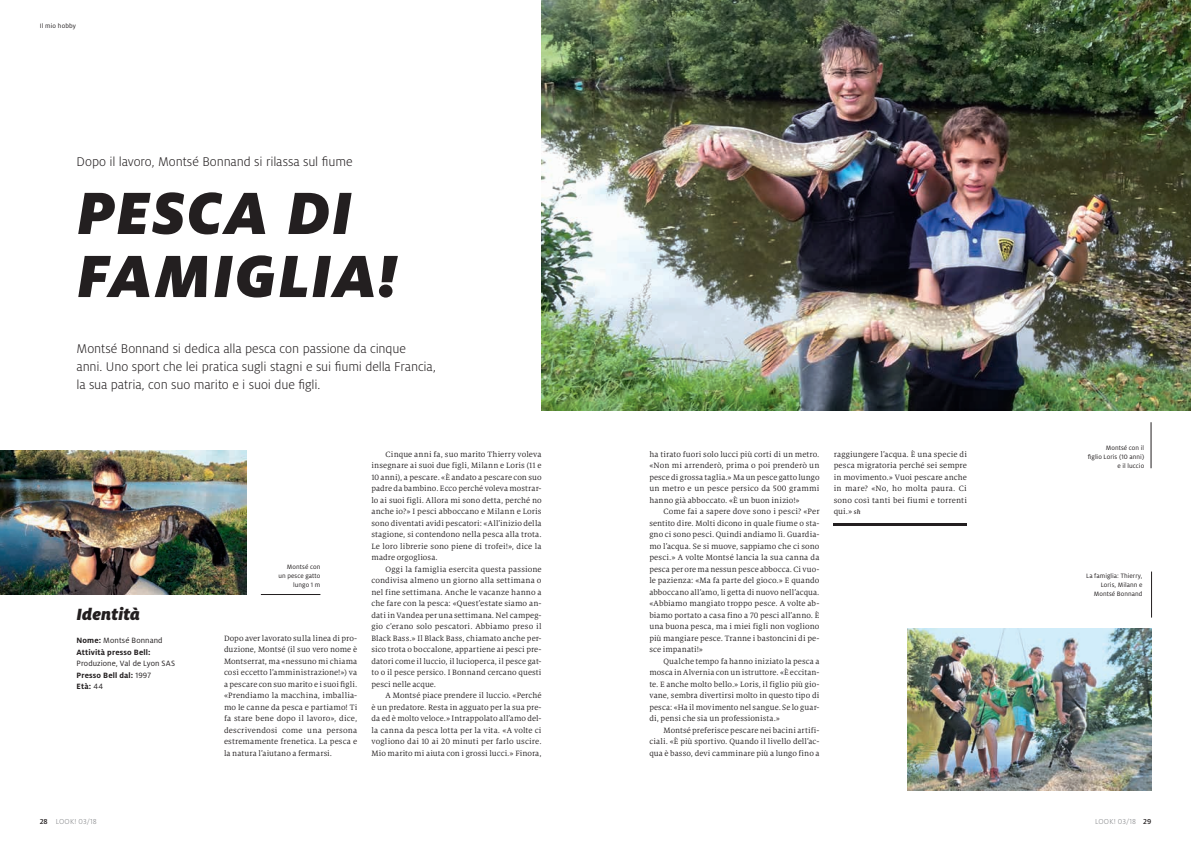
<style>
.page{position:relative;width:1191px;height:842px;background:#fff}
.page>*{position:absolute;margin:0;border:0;box-sizing:border-box;transform-origin:0 0}
.t1{font:italic 900 66px/63px "Milo Pro";letter-spacing:.015em;color:#231f20}
.t2{font:italic 900 18px "Milo Pro";letter-spacing:.005em;color:#231f20}
.t3{font:300 14px/18px "Milo Pro";letter-spacing:-.005em;color:#231f20}
.t4{font:8.5px/11.5px "Milo Serif Pro";letter-spacing:.01em;color:#231f20;text-align:justify}
.t5{font:8.5px/11.5px "Milo Pro";letter-spacing:.01em;color:#231f20}
.t6{font:700 8.5px/11.5px "Milo Pro";letter-spacing:.015em;color:#231f20}
.t7{font:300 8px "Milo Pro";letter-spacing:.01em;color:#808285}
.t8{font:7px/9px "Milo Pro";letter-spacing:.01em;color:#231f20;text-align:right}
.s1{font-weight:400}
.s2{font-weight:700}
.s3{font-weight:500;color:#231f20}
.s4{font-weight:500;font-style:italic;font-size:7px}
</style>
<div class="page">
<img style="left:541px;top:0;width:650px;height:411px">
<img style="left:0;top:451px;width:247px;height:144px">
<hr style="left:261px;top:594px;width:59px;height:1px;background:#231f20">
<img style="left:907px;top:629px;width:244px;height:161px">
<hr style="left:833px;top:524px;width:134px;height:2px;background:#231f20">
<hr style="left:1150px;top:422px;width:1px;height:46px;background:#231f20">
<hr style="left:1151px;top:571px;width:1px;height:46px;background:#231f20">
<p class="t8" style="left:40px;top:22px;width:38px">Il mio hobby</p>
<h3 class="t3" style="left:77px;top:152px;width:277px">Dopo il lavoro, Montsé Bonnand si rilassa sul fiume</h3>
<h1 class="t1" style="left:77px;top:181px;width:321px">PESCA DI<br>FAMIGLIA!</h1>
<h3 class="t3" style="left:77px;top:340px;width:361px">Montsé Bonnand si dedica alla pesca con passione da cinque<br>anni. Uno sport che lei pratica sugli stagni e sui fiumi della Francia, la sua patria, con suo marito e i suoi due figli.</h3>
<h2 class="t2" style="left:77px;top:604px;width:65px">Identità</h2>
<p class="t6" style="left:77px;top:635px;width:88px">Nome: <span class="s1">Montsé Bonnand<br></span>Attività presso Bell:</p>
<p class="t5" style="left:77px;top:658px;width:100px">Produzione, Val de Lyon SAS<br><span class="s2">Presso Bell dal:</span> 1997<br><span class="s2">Età:</span> 44</p>
<p class="t7" style="left:40px;top:817px;width:59px"><span class="s3">28</span> LOOK! 03/18</p>
<p class="t8" style="left:278px;top:563px;width:43px">Montsé con un pesce gatto lungo 1 m</p>
<p class="t4" style="left:224px;top:632px;width:135px">Dopo aver lavorato sulla linea di pro&shy;duzione, Montsé (il suo vero nome è Montserrat, ma «nessuno mi chiama così eccetto lʼamministrazione!») va a pescare con suo marito e i suoi figli. «Prendiamo la macchina, imballia&shy;mo le canne da pesca e partiamo! Ti fa stare bene dopo il lavoro», dice, descrivendosi come una persona estremamente frenetica. La pesca e la natura lʼaiutano a fermarsi.</p>
<p class="t4" style="left:371px;top:448px;width:172px;text-indent:14px">Cinque anni fa, suo marito Thierry voleva insegnare ai suoi due figli, Milann e Loris (11 e 10 anni), a pescare. «È andato a pescare con suo padre da bambino. Ecco perché voleva mostrar&shy;lo ai suoi figli. Allora mi sono detta, perché no anche io?» I pesci abboccano e Milann e Loris sono diventati avidi pescatori: «Allʼinizio della stagione, si contendono nella pesca alla trota.<br>Le loro librerie sono piene di trofei!», dice la madre orgogliosa.</p>
<p class="t4" style="left:371px;top:563px;width:172px;text-indent:14px">Oggi la famiglia esercita questa passione condivisa almeno un giorno alla settimana o nel fine settimana. Anche le vacanze hanno a che fare con la pesca: «Questʼestate siamo an&shy;dati in Vandea per una settimana. Nel campeg&shy;gio cʼerano solo pescatori. Abbiamo preso il Black Bass.» Il Black Bass, chiamato anche per&shy;sico trota o boccalone, appartiene ai pesci pre&shy;datori come il luccio, il lucioperca, il pesce gat&shy;to o il pesce persico. I Bonnand cercano questi pesci nelle acque.</p>
<p class="t4" style="left:371px;top:690px;width:172px;text-indent:14px">A Montsé piace prendere il luccio. «Perché è un predatore. Resta in agguato per la sua pre&shy;da ed è molto veloce.» Intrappolato allʼamo del&shy;la canna da pesca lotta per la vita. «A volte ci vogliono dai 10 ai 20 minuti per farlo uscire.<br>Mio marito mi aiuta con i grossi lucci.» Finora,</p>
<p class="t4" style="left:649px;top:448px;width:172px">ha tirato fuori solo lucci più corti di un metro. «Non mi arrenderò, prima o poi prenderò un pesce di grossa taglia.» Ma un pesce gatto lungo un metro e un pesce persico da 500 grammi hanno già abboccato. «È un buon inizio!»</p>
<p class="t4" style="left:649px;top:506px;width:172px;text-indent:14px">Come fai a sapere dove sono i pesci? «Per sentito dire. Molti dicono in quale fiume o sta&shy;gno ci sono pesci. Quindi andiamo lì. Guardia&shy;mo lʼacqua. Se si muove, sappiamo che ci sono pesci.» A volte Montsé lancia la sua canna da pesca per ore ma nessun pesce abbocca. Ci vuo&shy;le pazienza: «Ma fa parte del gioco.» E quando abboccano allʼamo, li getta di nuovo nellʼacqua. «Abbiamo mangiato troppo pesce. A volte ab&shy;biamo portato a casa fino a 70 pesci allʼanno. È una buona pesca, ma i miei figli non vogliono più mangiare pesce. Tranne i bastoncini di pe&shy;sce impanati!»</p>
<p class="t4" style="left:649px;top:655px;width:172px;text-indent:14px">Qualche tempo fa hanno iniziato la pesca a mosca in Alvernia con un istruttore. «È eccitan&shy;te. E anche molto bello.» Loris, il figlio più gio&shy;vane, sembra divertirsi molto in questo tipo di pesca: «Ha il movimento nel sangue. Se lo guar&shy;di, pensi che sia un professionista.»</p>
<p class="t4" style="left:649px;top:724px;width:172px;text-indent:14px">Montsé preferisce pescare nei bacini artifi&shy;ciali. «È più sportivo. Quando il livello dellʼac&shy;qua è basso, devi camminare più a lungo fino a</p>
<p class="t4" style="left:833px;top:448px;width:135px">raggiungere lʼacqua. È una specie di pesca migratoria perché sei sempre in movimento.» Vuoi pescare anche in mare? «No, ho molta paura. Ci sono così tanti bei fiumi e torrenti qui.» <span class="s4">sh</span></p>
<p class="t8" style="left:1087px;top:444px;width:58px">Montsé con il<br>figlio Loris (10 anni) e il luccio</p>
<p class="t8" style="left:1086px;top:571px;width:58px">La famiglia: Thierry,<br>Loris, Milann e<br>Montsé Bonnand</p>
<p class="t7" style="left:1095px;top:817px;width:58px">LOOK! 03/18 <span class="s3">29</span></p>
</div>
